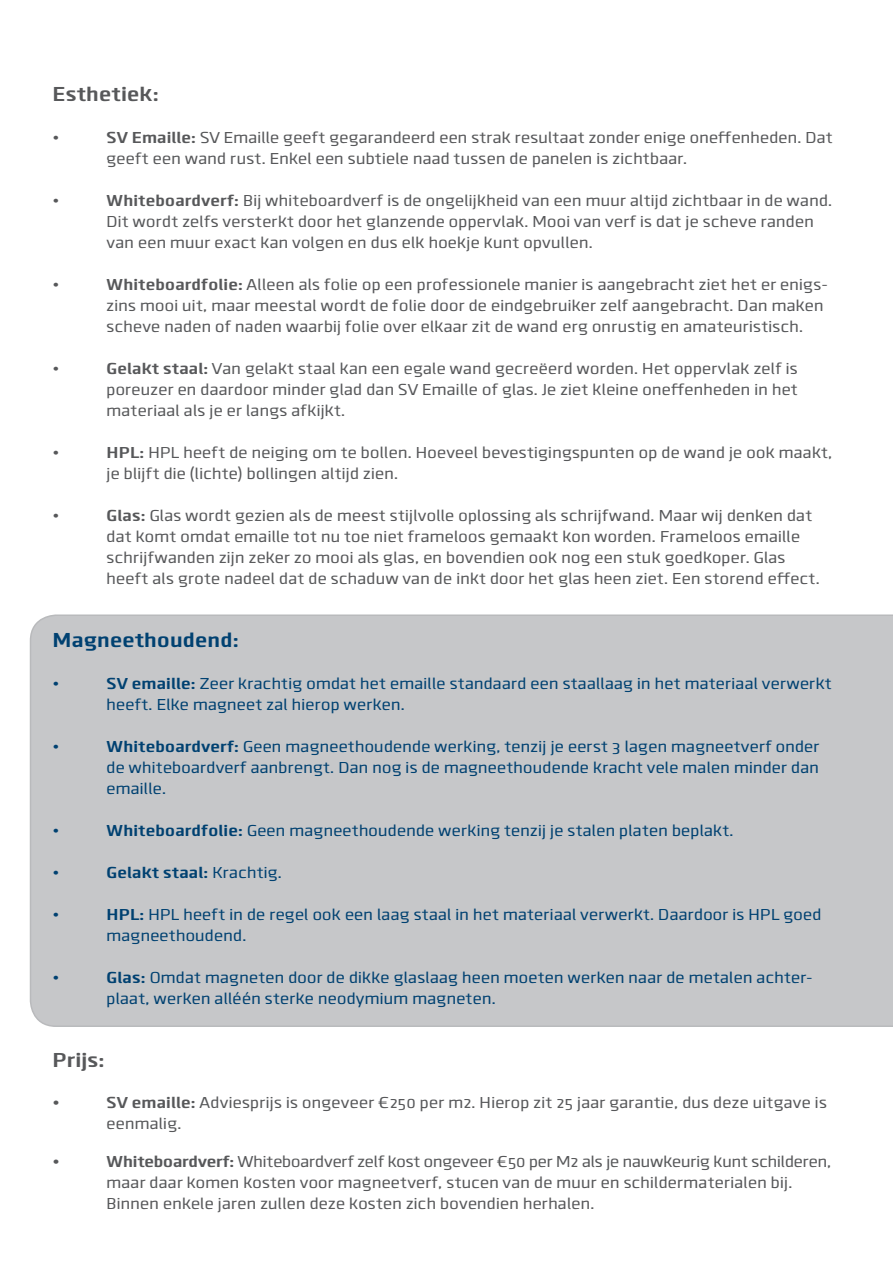
<style>
.page{position:relative;width:893px;height:1263px;background:#fff}
.page>*{position:absolute;margin:0;border:0;box-sizing:border-box;transform-origin:0 0}
.t1{font:700 21px "Clio XS Bold";color:#57585a}
.t2{font:700 21px "Clio XS Bold";color:#004171}
.t3{font:16.5px/21px "Clio XS Regular";color:#57585a}
.t4{font:16.5px/21px "Clio XS Regular";color:#004171}
.t5{font:700 16.5px "Clio XS Bold";color:#004171}
.t6{font:700 16.5px "Clio XS Bold";color:#57585a}
.s1{font-family:"Clio XS Bold";font-weight:700}
.s2{font-family:"Clio XS Regular";font-weight:400}
</style>
<div class="page">
<div style="left:30px;top:614px;width:863px;height:413px;background:#c6c7c9"></div>
<p class="t1" style="left:53px;top:81px;width:108px">Esthetiek:</p>
<p class="t3" style="left:53px;top:127px;width:9px">•</p>
<p class="t3" style="left:107px;top:127px;width:728px"><span class="s1">SV Emaille:</span> SV Emaille geeft gegarandeerd een strak resultaat zonder enige oneffenheden. Dat geeft een wand rust. Enkel een subtiele naad tussen de panelen is zichtbaar.</p>
<p class="t3" style="left:53px;top:190px;width:9px">•</p>
<p class="t3" style="left:107px;top:190px;width:727px"><span class="s1">Whiteboardverf:</span> Bij whiteboardverf is de ongelijkheid van een muur altijd zichtbaar in de wand.<br>Dit wordt zelfs versterkt door het glanzende oppervlak. Mooi van verf is dat je scheve randen van een muur exact kan volgen en dus elk hoekje kunt opvullen.</p>
<p class="t3" style="left:53px;top:274px;width:9px">•</p>
<p class="t3" style="left:107px;top:274px;width:723px"><span class="s1">Whiteboardfolie:</span> Alleen als folie op een professionele manier is aangebracht ziet het er enigs&shy;zins mooi uit, maar meestal wordt de folie door de eindgebruiker zelf aangebracht. Dan maken scheve naden of naden waarbij folie over elkaar zit de wand erg onrustig en amateuristisch.</p>
<p class="t3" style="left:53px;top:358px;width:9px">•</p>
<p class="t3" style="left:107px;top:358px;width:693px"><span class="s1">Gelakt staal:</span> Van gelakt staal kan een egale wand gecreëerd worden. Het oppervlak zelf is</p>
<p class="t3" style="left:107px;top:379px;width:693px">poreuzer en daardoor minder glad dan SV Emaille of glas. Je ziet kleine oneffenheden in het materiaal als je er langs afkijkt.</p>
<p class="t3" style="left:53px;top:442px;width:9px">•</p>
<p class="t3" style="left:107px;top:442px;width:727px"><span class="s1">HPL:</span> HPL heeft de neiging om te bollen. Hoeveel bevestigingspunten op de wand je ook maakt, je blijft die (lichte) bollingen altijd zien.</p>
<p class="t3" style="left:53px;top:505px;width:9px">•</p>
<p class="t3" style="left:107px;top:505px;width:715px"><span class="s1">Glas:</span> Glas wordt gezien als de meest stijlvolle oplossing als schrijfwand. Maar wij denken dat dat komt omdat emaille tot nu toe niet frameloos gemaakt kon worden. Frameloos emaille schrijfwanden zijn zeker zo mooi als glas, en bovendien ook nog een stuk goedkoper. Glas heeft als grote nadeel dat de schaduw van de inkt door het glas heen ziet. Een storend effect.</p>
<p class="t2" style="left:53px;top:627px;width:188px">Magneethoudend:</p>
<p class="t4" style="left:53px;top:673px;width:9px">•</p>
<p class="t4" style="left:107px;top:673px;width:727px"><span class="s1">SV emaille:</span> Zeer krachtig omdat het emaille standaard een staallaag in het materiaal verwerkt heeft. Elke magneet zal hierop werken.</p>
<p class="t4" style="left:53px;top:736px;width:9px">•</p>
<p class="t4" style="left:107px;top:736px;width:715px"><span class="s1">Whiteboardverf:</span> Geen magneethoudende werking, tenzij je eerst 3 lagen magneetverf onder de whiteboardverf aanbrengt. Dan nog is de magneethoudende kracht vele malen minder dan</p>
<p class="t4" style="left:107px;top:778px;width:61px">emaille.</p>
<p class="t4" style="left:53px;top:820px;width:9px">•</p>
<p class="t4" style="left:107px;top:820px;width:629px"><span class="s1">Whiteboardfolie:</span> Geen magneethoudende werking tenzij je stalen platen beplakt.</p>
<p class="t4" style="left:53px;top:862px;width:9px">•</p>
<p class="t5" style="left:107px;top:863px;width:177px">Gelakt staal: <span class="s2">Krachtig.</span></p>
<p class="t4" style="left:53px;top:904px;width:9px">•</p>
<p class="t4" style="left:107px;top:904px;width:716px"><span class="s1">HPL:</span> HPL heeft in de regel ook een laag staal in het materiaal verwerkt. Daardoor is HPL goed magneethoudend.</p>
<p class="t4" style="left:53px;top:967px;width:9px">•</p>
<p class="t4" style="left:107px;top:967px;width:708px"><span class="s1">Glas:</span> Omdat magneten door de dikke glaslaag heen moeten werken naar de metalen achter&shy;plaat, werken alléén sterke neodymium magneten.</p>
<p class="t1" style="left:53px;top:1047px;width:54px">Prijs:</p>
<p class="t6" style="left:53px;top:1092px;width:9px">•</p>
<p class="t3" style="left:107px;top:1092px;width:722px;line-height:20.5px"><span class="s1">SV emaille:</span> Adviesprijs is ongeveer €250 per m2. Hierop zit 25 jaar garantie, dus deze uitgave is eenmalig.</p>
<p class="t6" style="left:53px;top:1151px;width:9px">•</p>
<p class="t3" style="left:107px;top:1151px;width:726px;line-height:20.5px"><span class="s1">Whiteboardverf:</span> Whiteboardverf zelf kost ongeveer €50 per M2 als je nauwkeurig kunt schilderen, maar daar komen kosten voor magneetverf, stucen van de muur en schildermaterialen bij.</p>
<p class="t3" style="left:107px;top:1192px;width:490px">Binnen enkele jaren zullen deze kosten zich bovendien herhalen.</p>
</div>
